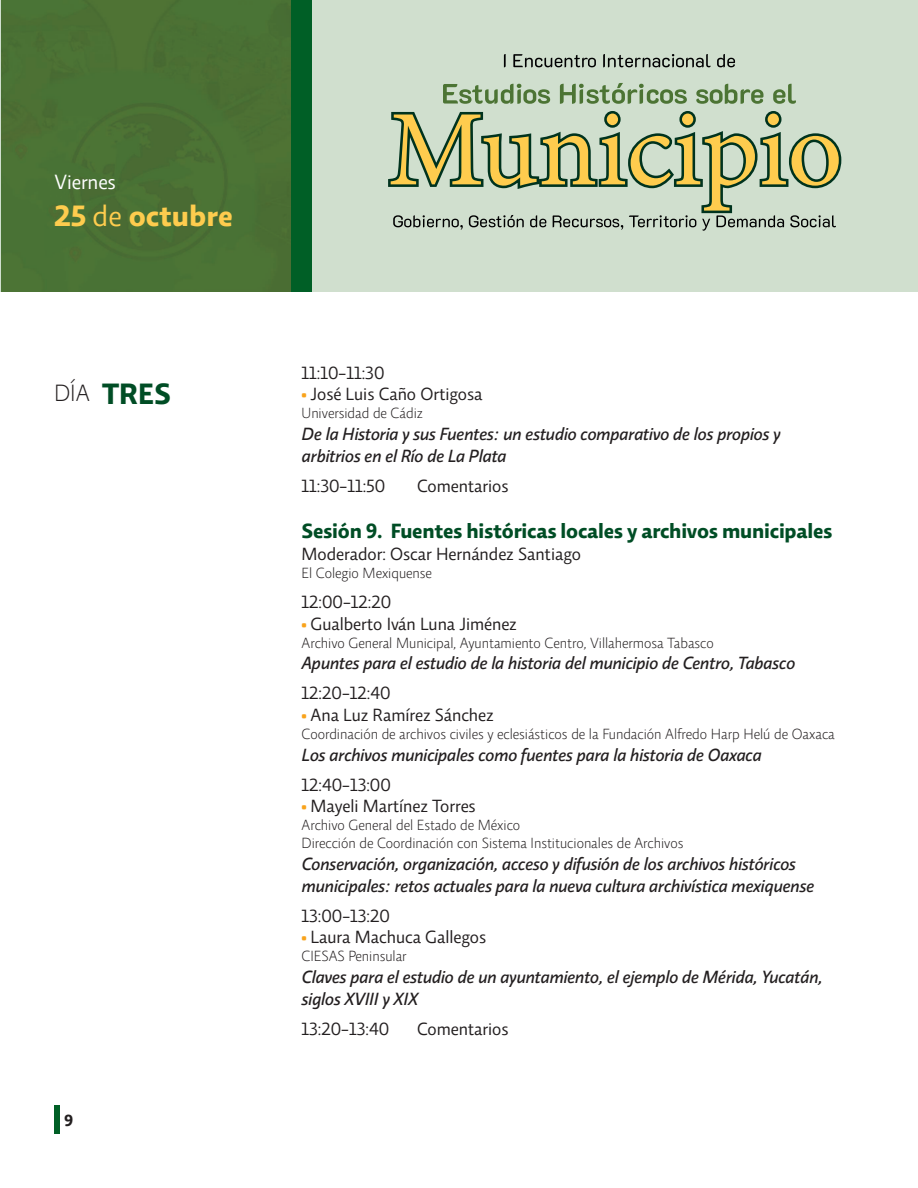
<style>
.page{position:relative;width:918px;height:1188px;background:#fff}
.page>*{position:absolute;margin:0;border:0;box-sizing:border-box;transform-origin:0 0}
.t1{font:700 30px "Relato Sans OT";color:#fecc4e}
.t2{font:700 30px "Relato Sans OT";color:#004d25}
.t3{font:700 21px "Relato Sans OT";letter-spacing:-.01em;color:#004d25}
.t4{font:21px "Relato Sans OT";color:#fff}
.t5{font:italic 18px/21.6px "Relato Sans OT Mediumt";color:#231f20}
.t6{font:18px "Relato Sans OT";color:#231f20}
.t7{font:700 16.5px "Relato Sans OT";color:#231f20}
.t8{font:300 15px/18px "Relato Sans OT";color:#231f20}
.s1{font-weight:400}
.s2{font-weight:300;font-size:24px;color:#231f20}
.s3{font-weight:900;color:#f9a31b}
</style>
<div class="page">
<div style="left:2px;top:0;width:289px;height:291px;background:#4a7234"></div>
<hr style="left:0;top:0;width:1px;height:292px;background:#d0dfce">
<div style="left:311px;top:0;width:607px;height:292px;background:#d0dfce"></div>
<div style="left:54px;top:1106px;width:6px;height:28px;background:#005f26"></div>
<div style="left:291px;top:0;width:21px;height:292px;background:#005f26"></div>
<svg style="left:443px;top:84px;width:107px;height:16px"></svg>
<svg style="left:560px;top:83px;width:127px;height:17px"></svg>
<svg style="left:696px;top:84px;width:67px;height:16px"></svg>
<svg style="left:773px;top:84px;width:19px;height:16px"></svg>
<svg style="left:504px;top:54px;width:2px;height:13px"></svg>
<svg style="left:513px;top:54px;width:83px;height:13px"></svg>
<svg style="left:603px;top:54px;width:108px;height:13px"></svg>
<svg style="left:717px;top:54px;width:18px;height:13px"></svg>
<svg style="left:388px;top:100px;width:454px;height:87px"></svg>
<svg style="left:391px;top:114px;width:448px;height:117px"></svg>
<p class="t4" style="left:54px;top:170px;width:63px">Viernes</p>
<h1 class="t1" style="left:54px;top:197px;width:180px">25 <span class="s1">de</span> octubre</h1>
<h1 class="t2" style="left:54px;top:375px;width:119px"><span class="s2">DÍA</span> TRES</h1>
<p class="t7" style="left:64px;top:1110px;width:11px">9</p>
<p class="t6" style="left:302px;top:362px;width:84px">11:10-11:30</p>
<p class="t6" style="left:302px;top:384px;width:182px"><span class="s3">•</span> José Luis Caño Ortigosa</p>
<p class="t8" style="left:302px;top:404px;width:123px">Universidad de Cádiz</p>
<p class="t5" style="left:302px;top:423px;width:480px">De la Historia y sus Fuentes: un estudio comparativo de los propios y arbitrios en el Río de La Plata</p>
<p class="t6" style="left:302px;top:475px;width:85px">11:30-11:50</p>
<p class="t6" style="left:417px;top:475px;width:93px">Comentarios</p>
<p class="t3" style="left:302px;top:518px;width:532px">Sesión 9. Fuentes históricas locales y archivos municipales</p>
<p class="t6" style="left:302px;top:543px;width:281px">Moderador: Oscar Hernández Santiago</p>
<p class="t8" style="left:302px;top:564px;width:132px">El Colegio Mexiquense</p>
<p class="t6" style="left:302px;top:591px;width:91px">12:00-12:20</p>
<p class="t6" style="left:302px;top:613px;width:217px"><span class="s3">•</span> Gualberto Iván Luna Jiménez</p>
<p class="t8" style="left:302px;top:634px;width:414px">Archivo General Municipal, Ayuntamiento Centro, Villahermosa Tabasco</p>
<p class="t5" style="left:302px;top:652px;width:495px">Apuntes para el estudio de la historia del municipio de Centro, Tabasco</p>
<p class="t6" style="left:302px;top:683px;width:90px">12:20-12:40</p>
<p class="t6" style="left:302px;top:704px;width:194px"><span class="s3">•</span> Ana Luz Ramírez Sánchez</p>
<p class="t8" style="left:302px;top:725px;width:535px">Coordinación de archivos civiles y eclesiásticos de la Fundación Alfredo Harp Helú de Oaxaca</p>
<p class="t5" style="left:302px;top:743px;width:461px">Los archivos municipales como fuentes para la historia de Oaxaca</p>
<p class="t6" style="left:302px;top:774px;width:91px">12:40-13:00</p>
<p class="t6" style="left:302px;top:796px;width:176px"><span class="s3">•</span> Mayeli Martínez Torres</p>
<p class="t8" style="left:302px;top:816px;width:383px">Archivo General del Estado de México<br>Dirección de Coordinación con Sistema Institucionales de Archivos</p>
<p class="t5" style="left:302px;top:853px;width:514px">Conservación, organización, acceso y difusión de los archivos históricos municipales: retos actuales para la nueva cultura archivística mexiquense</p>
<p class="t6" style="left:302px;top:905px;width:90px">13:00-13:20</p>
<p class="t6" style="left:302px;top:927px;width:186px"><span class="s3">•</span> Laura Machuca Gallegos</p>
<p class="t8" style="left:302px;top:947px;width:107px">CIESAS Peninsular</p>
<p class="t5" style="left:302px;top:966px;width:522px">Claves para el estudio de un ayuntamiento, el ejemplo de Mérida, Yucatán, siglos XVIII y XIX</p>
<p class="t6" style="left:302px;top:1018px;width:89px">13:20-13:40</p>
<p class="t6" style="left:417px;top:1018px;width:93px">Comentarios</p>
</div>
